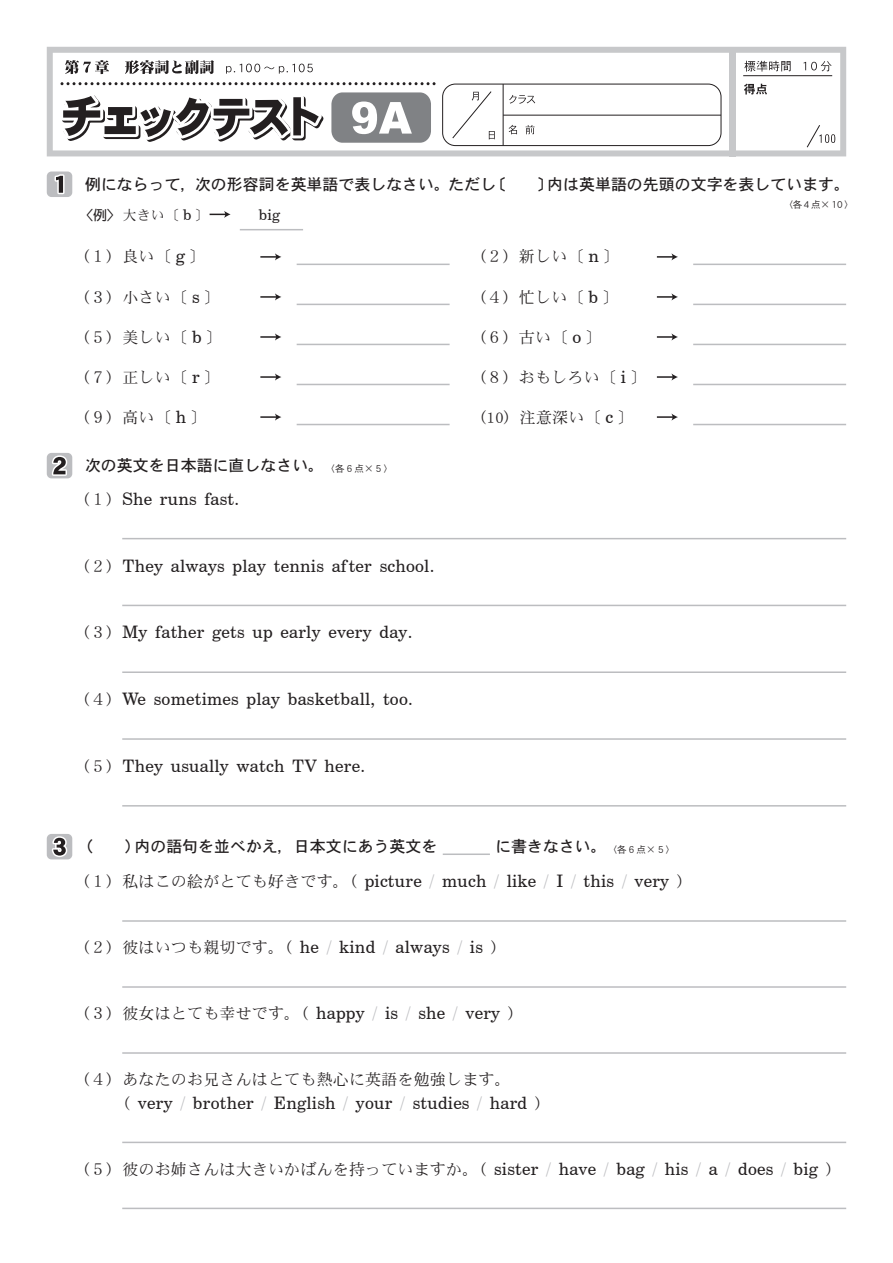
<style>
.page{position:relative;width:893px;height:1263px;background:#fff}
.page>*{position:absolute;margin:0;border:0;box-sizing:border-box;transform-origin:0 0}
.t1{font:17.25px "Century Schoolbook BT";letter-spacing:.015em;color:#231f20}
.t2{font:15.9px "DFHS Mincho Std W3";letter-spacing:.015em;color:#231f20}
.t3{font:15.9px "DFHS Gothic Std W5";color:#231f20}
.t4{font:13.8px "DFHS Mincho Std W3";color:#231f20}
.t5{font:9.6px "DFHS Gothic Std W3";letter-spacing:.015em;color:#231f20}
.s1{font-family:"DF Maru Gothic Std W7"}
.s2{font-family:"Century Schoolbook BT";font-size:14.85px}
.s3{font-family:"Century Schoolbook BT";font-size:17.25px}
.s4{font-family:"DFHS Mincho Std W3";font-size:15.9px}
.s5{color:#bcbdc0}
.s6{font-family:"Century Schoolbook BT";font-size:17.25px;color:#bcbdc0}
</style>
<div class="page">
<svg style="left:260px;top:253px;width:21px;height:7px"></svg>
<hr style="left:297px;top:264px;width:153px;height:1px;background:#bcbdc0">
<svg style="left:210px;top:211px;width:21px;height:7px"></svg>
<hr style="left:240px;top:229px;width:63px;height:1px;background:#bcbdc0">
<svg style="left:260px;top:293px;width:21px;height:7px"></svg>
<hr style="left:297px;top:304px;width:153px;height:1px;background:#bcbdc0">
<svg style="left:260px;top:333px;width:21px;height:8px"></svg>
<hr style="left:297px;top:344px;width:153px;height:1px;background:#bcbdc0">
<svg style="left:260px;top:373px;width:21px;height:8px"></svg>
<hr style="left:297px;top:384px;width:153px;height:1px;background:#bcbdc0">
<svg style="left:260px;top:413px;width:21px;height:8px"></svg>
<hr style="left:297px;top:424px;width:153px;height:1px;background:#bcbdc0">
<svg style="left:657px;top:253px;width:21px;height:7px"></svg>
<hr style="left:693px;top:264px;width:153px;height:1px;background:#bcbdc0">
<svg style="left:657px;top:293px;width:21px;height:7px"></svg>
<hr style="left:693px;top:304px;width:153px;height:1px;background:#bcbdc0">
<svg style="left:657px;top:333px;width:21px;height:8px"></svg>
<hr style="left:693px;top:344px;width:153px;height:1px;background:#bcbdc0">
<svg style="left:657px;top:373px;width:21px;height:8px"></svg>
<hr style="left:693px;top:384px;width:153px;height:1px;background:#bcbdc0">
<svg style="left:657px;top:413px;width:21px;height:8px"></svg>
<hr style="left:693px;top:424px;width:153px;height:1px;background:#bcbdc0">
<hr style="left:122px;top:538px;width:724px;height:1px;background:#bcbdc0">
<hr style="left:122px;top:605px;width:724px;height:1px;background:#bcbdc0">
<hr style="left:122px;top:671px;width:724px;height:2px;background:#bcbdc0">
<hr style="left:122px;top:738px;width:724px;height:2px;background:#bcbdc0">
<hr style="left:122px;top:805px;width:724px;height:1px;background:#bcbdc0">
<hr style="left:122px;top:920px;width:724px;height:2px;background:#bcbdc0">
<hr style="left:122px;top:986px;width:724px;height:2px;background:#bcbdc0">
<hr style="left:122px;top:1052px;width:724px;height:2px;background:#bcbdc0">
<hr style="left:122px;top:1142px;width:724px;height:1px;background:#bcbdc0">
<hr style="left:122px;top:1207px;width:724px;height:2px;background:#bcbdc0">
<svg style="left:47px;top:47px;width:799px;height:109px"></svg>
<hr style="left:743px;top:75px;width:89px;height:1px;background:#231f20">
<div style="left:442px;top:84px;width:279px;height:62px;border:1px solid #231f20;border-radius:13px"></div>
<hr style="left:503px;top:84px;width:1px;height:62px;background:#231f20">
<svg style="left:452px;top:91px;width:43px;height:48px"></svg>
<hr style="left:503px;top:115px;width:218px;height:1px;background:#231f20">
<svg style="left:226px;top:64px;width:87px;height:10px"></svg>
<svg style="left:65px;top:60px;width:44px;height:14px"></svg>
<svg style="left:125px;top:60px;width:89px;height:14px"></svg>
<svg style="left:50px;top:82px;width:386px;height:66px"></svg>
<div style="left:47px;top:171px;width:25px;height:26px;background:#bcbdc0;border-radius:5px"></div>
<svg style="left:54px;top:174px;width:11px;height:21px"></svg>
<div style="left:47px;top:453px;width:25px;height:25px;background:#bcbdc0;border-radius:5px"></div>
<svg style="left:52px;top:455px;width:16px;height:21px"></svg>
<div style="left:47px;top:834px;width:25px;height:25px;background:#bcbdc0;border-radius:5px"></div>
<svg style="left:52px;top:836px;width:16px;height:21px"></svg>
<hr style="left:443px;top:853px;width:47px;height:2px;background:#bcbdc0">
<p class="t3" style="left:85px;top:176px;width:767px">例にならって，次の形容詞を英単語で表しなさい。ただし〔　　〕内は英単語の先頭の文字を表しています。</p>
<p class="t5" style="left:783px;top:199px;width:72px">〈各４点×１０〉</p>
<p class="t4" style="left:79px;top:208px;width:132px"><span class="s1">〈例〉</span>大きい〔 <span class="s2">b</span> 〕</p>
<p class="t2" style="left:74px;top:248px;width:134px">（１）良い〔 <span class="s3">g</span> 〕</p>
<p class="t2" style="left:74px;top:288px;width:148px">（３）小さい〔 <span class="s3">s</span> 〕</p>
<p class="t2" style="left:74px;top:328px;width:150px">（５）美しい〔 <span class="s3">b</span> 〕</p>
<p class="t2" style="left:74px;top:368px;width:148px">（７）正しい〔 <span class="s3">r</span> 〕</p>
<p class="t2" style="left:74px;top:408px;width:135px">（９）高い〔 <span class="s3">h</span> 〕</p>
<p class="t3" style="left:85px;top:457px;width:241px">次の英文を日本語に直しなさい。</p>
<p class="t1" style="left:74px;top:488px;width:167px"><span class="s4">（１）</span>She runs fast.</p>
<p class="t5" style="left:325px;top:464px;width:69px">〈各６点×５〉</p>
<p class="t1" style="left:74px;top:555px;width:362px"><span class="s4">（２）</span>They always play tennis after school.</p>
<p class="t1" style="left:74px;top:622px;width:340px"><span class="s4">（３）</span>My father gets up early every day.</p>
<p class="t1" style="left:74px;top:688px;width:340px"><span class="s4">（４）</span>We sometimes play basketball, too.</p>
<p class="t1" style="left:74px;top:755px;width:293px"><span class="s4">（５）</span>They usually watch TV here.</p>
<p class="t2" style="left:470px;top:248px;width:151px">（２）新しい〔 <span class="s3">n</span> 〕</p>
<p class="t2" style="left:470px;top:288px;width:150px">（４）忙しい〔 <span class="s3">b</span> 〕</p>
<p class="t2" style="left:470px;top:328px;width:134px">（６）古い〔 <span class="s3">o</span> 〕</p>
<p class="t2" style="left:470px;top:368px;width:178px">（８）おもしろい〔 <span class="s3">i</span> 〕</p>
<p class="t2" style="left:470px;top:408px;width:166px">（10）注意深い〔 <span class="s3">c</span> 〕</p>
<p class="t3" style="left:77px;top:838px;width:362px">（　　）内の語句を並べかえ，日本文にあう英文を</p>
<p class="t3" style="left:495px;top:838px;width:113px">に書きなさい。</p>
<p class="t5" style="left:607px;top:845px;width:69px">〈各６点×５〉</p>
<p class="t1" style="left:74px;top:870px;width:620px"><span class="s4">（１）私はこの絵がとても好きです。（</span> picture <span class="s5">/</span> much <span class="s5">/</span> like <span class="s5">/</span> I <span class="s5">/</span> this <span class="s5">/</span> very <span class="s4">）</span></p>
<p class="t2" style="left:74px;top:939px;width:434px">（２）彼はいつも親切です。（ <span class="s3">he</span> <span class="s6">/</span> <span class="s3">kind</span> <span class="s6">/</span> <span class="s3">always</span> <span class="s6">/</span> <span class="s3">is</span> ）</p>
<p class="t2" style="left:74px;top:1005px;width:451px">（３）彼女はとても幸せです。（ <span class="s3">happy</span> <span class="s6">/</span> <span class="s3">is</span> <span class="s6">/</span> <span class="s3">she</span> <span class="s6">/</span> <span class="s3">very</span> ）</p>
<p class="t2" style="left:74px;top:1071px;width:438px">（４）あなたのお兄さんはとても熱心に英語を勉強します。</p>
<p class="t1" style="left:114px;top:1092px;width:438px"><span class="s4">（</span> very <span class="s5">/</span> brother <span class="s5">/</span> English <span class="s5">/</span> your <span class="s5">/</span> studies <span class="s5">/</span> hard <span class="s4">）</span></p>
<p class="t2" style="left:74px;top:1160px;width:769px">（５）彼のお姉さんは大きいかばんを持っていますか。（ <span class="s3">sister</span> <span class="s6">/</span> <span class="s3">have</span> <span class="s6">/</span> <span class="s3">bag</span> <span class="s6">/</span> <span class="s3">his</span> <span class="s6">/</span> <span class="s3">a</span> <span class="s6">/</span> <span class="s3">does</span> <span class="s6">/</span> <span class="s3">big</span> ）</p>
</div>
